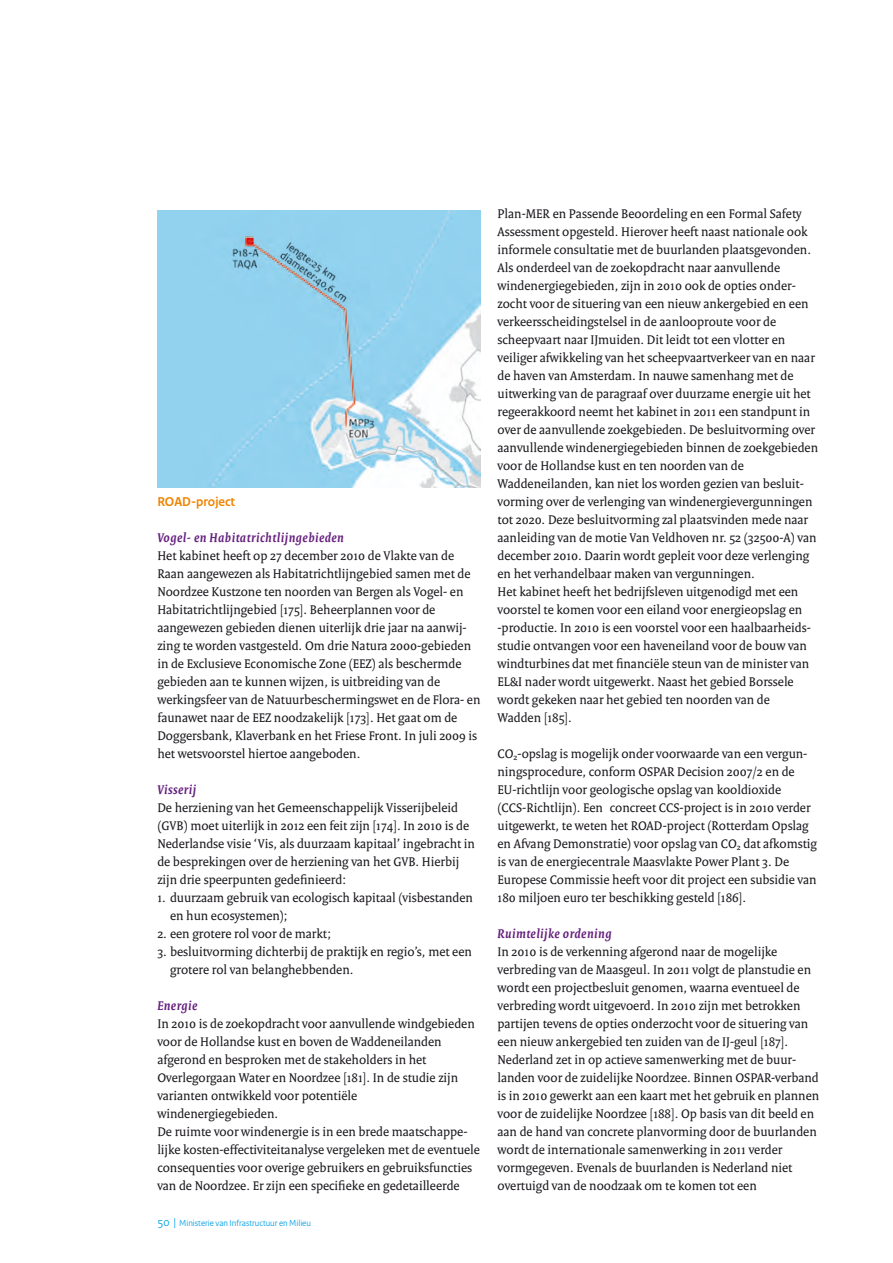
<style>
.page{position:relative;width:893px;height:1263px;background:#fff}
.page>*{position:absolute;margin:0;border:0;box-sizing:border-box;transform-origin:0 0}
.t1{font:13.5px/18px "Rijksoverheid Serif";color:#1a171c}
.t2{font:italic 700 13.5px "Rijksoverheid Serif";letter-spacing:.04em;color:#65207e}
.t3{font:700 13.5px "Rijksoverheid Sans Heading";color:#ef8400}
.t4{font:9px "Rijksoverheid Sans";color:#009ee0}
.s1{font-size:12px}
</style>
<div class="page">
<img style="left:157px;top:210px;width:323px;height:278px">
<p class="t3" style="left:157px;top:494px;width:79px">ROAD-project</p>
<p class="t2" style="left:157px;top:529px;width:188px">Vogel- en Habitatrichtlijngebieden</p>
<p class="t1" style="left:157px;top:546px;width:325px">Het kabinet heeft op 27 december 2010 de Vlakte van de Raan aangewezen als Habitatrichtlijngebied samen met de Noordzee Kustzone ten noorden van Bergen als Vogel- en Habitatrichtlijngebied [175]. Beheerplannen voor de aangewezen gebieden dienen uiterlijk drie jaar na aanwij&shy;zing te worden vastgesteld. Om drie Natura 2000-gebieden in de Exclusieve Economische Zone (EEZ) als beschermde gebieden aan te kunnen wijzen, is uitbreiding van de werkingsfeer van de Natuurbeschermingswet en de Flora- en faunawet naar de EEZ noodzakelijk [173]. Het gaat om de Doggersbank, Klaverbank en het Friese Front. In juli 2009 is het wetsvoorstel hiertoe aangeboden.</p>
<p class="t2" style="left:157px;top:781px;width:40px">Visserij</p>
<p class="t1" style="left:157px;top:798px;width:319px">De herziening van het Gemeenschappelijk Visserijbeleid (GVB) moet uiterlijk in 2012 een feit zijn [174]. In 2010 is de Nederlandse visie ‘Vis, als duurzaam kapitaal’ ingebracht in de besprekingen over de herziening van het GVB. Hierbij zijn drie speerpunten gedefinieerd:</p>
<p class="t1" style="left:170px;top:888px;width:304px;text-indent:-13px">1. duurzaam gebruik van ecologisch kapitaal (visbestanden en hun ecosystemen);</p>
<p class="t1" style="left:157px;top:924px;width:175px">2. een grotere rol voor de markt;</p>
<p class="t1" style="left:170px;top:942px;width:303px;text-indent:-13px">3. besluitvorming dichterbij de praktijk en regio’s, met een grotere rol van belanghebbenden.</p>
<p class="t2" style="left:157px;top:997px;width:41px">Energie</p>
<p class="t1" style="left:157px;top:1014px;width:324px">In 2010 is de zoekopdracht voor aanvullende windgebieden voor de Hollandse kust en boven de Waddeneilanden afgerond en besproken met de stakeholders in het Overlegorgaan Water en Noordzee [181]. In de studie zijn varianten ontwikkeld voor potentiële windenergiegebieden.<br>De ruimte voor windenergie is in een brede maatschappe&shy;lijke kosten-effectiviteitanalyse vergeleken met de eventuele consequenties voor overige gebruikers en gebruiksfuncties van de Noordzee. Er zijn een specifieke en gedetailleerde</p>
<p class="t4" style="left:157px;top:1218px;width:155px"><span class="s1">50 |</span> Ministerie van Infrastructuur en Milieu</p>
<p class="t1" style="left:497px;top:204px;width:322px">Plan-MER en Passende Beoordeling en een Formal Safety Assessment opgesteld. Hierover heeft naast nationale ook informele consultatie met de buurlanden plaatsgevonden.<br>Als onderdeel van de zoekopdracht naar aanvullende windenergiegebieden, zijn in 2010 ook de opties onder&shy;zocht voor de situering van een nieuw ankergebied en een verkeersscheidingstelsel in de aanlooproute voor de scheepvaart naar IJmuiden. Dit leidt tot een vlotter en veiliger afwikkeling van het scheepvaartverkeer van en naar de haven van Amsterdam. In nauwe samenhang met de uitwerking van de paragraaf over duurzame energie uit het regeerakkoord neemt het kabinet in 2011 een standpunt in over de aanvullende zoekgebieden. De besluitvorming over aanvullende windenergiegebieden binnen de zoekgebieden voor de Hollandse kust en ten noorden van de Waddeneilanden, kan niet los worden gezien van besluit&shy;vorming over de verlenging van windenergievergunningen tot 2020. Deze besluitvorming zal plaatsvinden mede naar aanleiding van de motie Van Veldhoven nr. 52 (32500-A) van december 2010. Daarin wordt gepleit voor deze verlenging en het verhandelbaar maken van vergunningen.<br>Het kabinet heeft het bedrijfsleven uitgenodigd met een voorstel te komen voor een eiland voor energieopslag en -productie. In 2010 is een voorstel voor een haalbaarheids&shy;studie ontvangen voor een haveneiland voor de bouw van windturbines dat met financiële steun van de minister van EL&amp;I nader wordt uitgewerkt. Naast het gebied Borssele wordt gekeken naar het gebied ten noorden van de<br>Wadden [185].</p>
<p class="t1" style="left:497px;top:744px;width:321px">CO<sub>2</sub>-opslag is mogelijk onder voorwaarde van een vergun&shy;ningsprocedure, conform OSPAR Decision 2007/2 en de EU-richtlijn voor geologische opslag van kooldioxide (CCS-Richtlijn). Een concreet CCS-project is in 2010 verder uitgewerkt, te weten het ROAD-project (Rotterdam Opslag en Afvang Demonstratie) voor opslag van CO<sub>2</sub> dat afkomstig is van de energiecentrale Maasvlakte Power Plant 3. De Europese Commissie heeft voor dit project een subsidie van 180 miljoen euro ter beschikking gesteld [186].</p>
<p class="t2" style="left:497px;top:925px;width:115px">Ruimtelijke ordening</p>
<p class="t1" style="left:497px;top:942px;width:323px">In 2010 is de verkenning afgerond naar de mogelijke verbreding van de Maasgeul. In 2011 volgt de planstudie en wordt een projectbesluit genomen, waarna eventueel de verbreding wordt uitgevoerd. In 2010 zijn met betrokken partijen tevens de opties onderzocht voor de situering van een nieuw ankergebied ten zuiden van de IJ-geul [187].<br>Nederland zet in op actieve samenwerking met de buur&shy;landen voor de zuidelijke Noordzee. Binnen OSPAR-verband is in 2010 gewerkt aan een kaart met het gebruik en plannen voor de zuidelijke Noordzee [188]. Op basis van dit beeld en aan de hand van concrete planvorming door de buurlanden wordt de internationale samenwerking in 2011 verder vormgegeven. Evenals de buurlanden is Nederland niet overtuigd van de noodzaak om te komen tot een</p>
</div>
